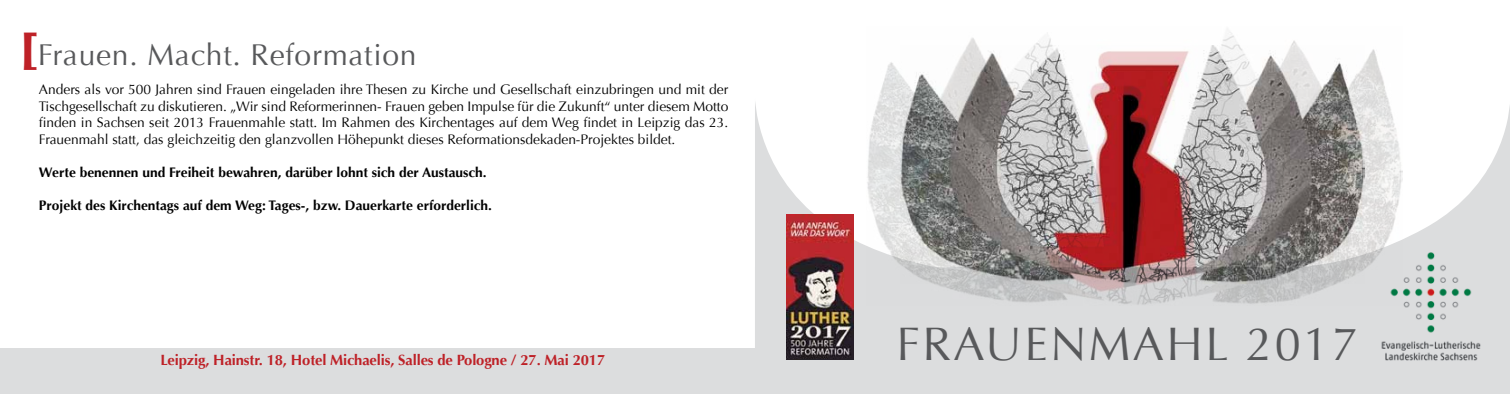
<style>
.page{position:relative;width:1510px;height:394px;background:#fff}
.page>*{position:absolute;margin:0;border:0;box-sizing:border-box;transform-origin:0 0}
.t1{font:46.88px "Optima";letter-spacing:.05em;color:#58595b}
.t2{font:30px "Optima";letter-spacing:.025em;color:#58595b}
.t3{font:700 14.75px "Optima";letter-spacing:-.01em;color:#be2127}
.t4{font:13.75px/16.5px "Optima";color:#000;text-align:justify}
.t5{font:700 13.75px "Optima";color:#000}
.s1{font-weight:900;font-size:45px;color:#be2127}
</style>
<div class="page">
<div style="left:0;top:348px;width:1509px;height:45px;background:#dcddde"></div>
<svg style="left:755px;top:102px;width:754px;height:258px;fill:#dcddde"></svg>
<img style="left:866px;top:32px;width:536px;height:273px">
<img style="left:900px;top:45px;width:464px;height:238px">
<img style="left:1378px;top:245px;width:113px;height:116px">
<img style="left:786px;top:214px;width:68px;height:145px">
<h2 class="t2" style="left:21px;top:37px;width:397px"><span class="s1">[</span>Frauen. Macht. Reformation</h2>
<p class="t4" style="left:39px;top:81px;width:691px">Anders als vor 500 Jahren sind Frauen eingeladen ihre Thesen zu Kirche und Gesellschaft einzubringen und mit der Tischgesellschaft zu diskutieren. „Wir sind Reformerinnen- Frauen geben Impulse für die Zukunft“ unter diesem Motto finden in Sachsen seit 2013 Frauenmahle statt. Im Rahmen des Kirchentages auf dem Weg findet in Leipzig das 23.<br>Frauenmahl statt, das gleichzeitig den glanzvollen Höhepunkt dieses Reformationsdekaden-Projektes bildet.</p>
<p class="t5" style="left:39px;top:164px;width:449px">Werte benennen und Freiheit bewahren, darüber lohnt sich der Austausch.</p>
<p class="t5" style="left:39px;top:197px;width:454px">Projekt des Kirchentags auf dem Weg: Tages-, bzw. Dauerkarte erforderlich.</p>
<p class="t3" style="left:160px;top:351px;width:446px">Leipzig, Hainstr. 18, Hotel Michaelis, Salles de Pologne / 27. Mai 2017</p>
<h1 class="t1" style="left:896px;top:316px;width:462px">FRAUENMAHL 2017</h1>
</div>
